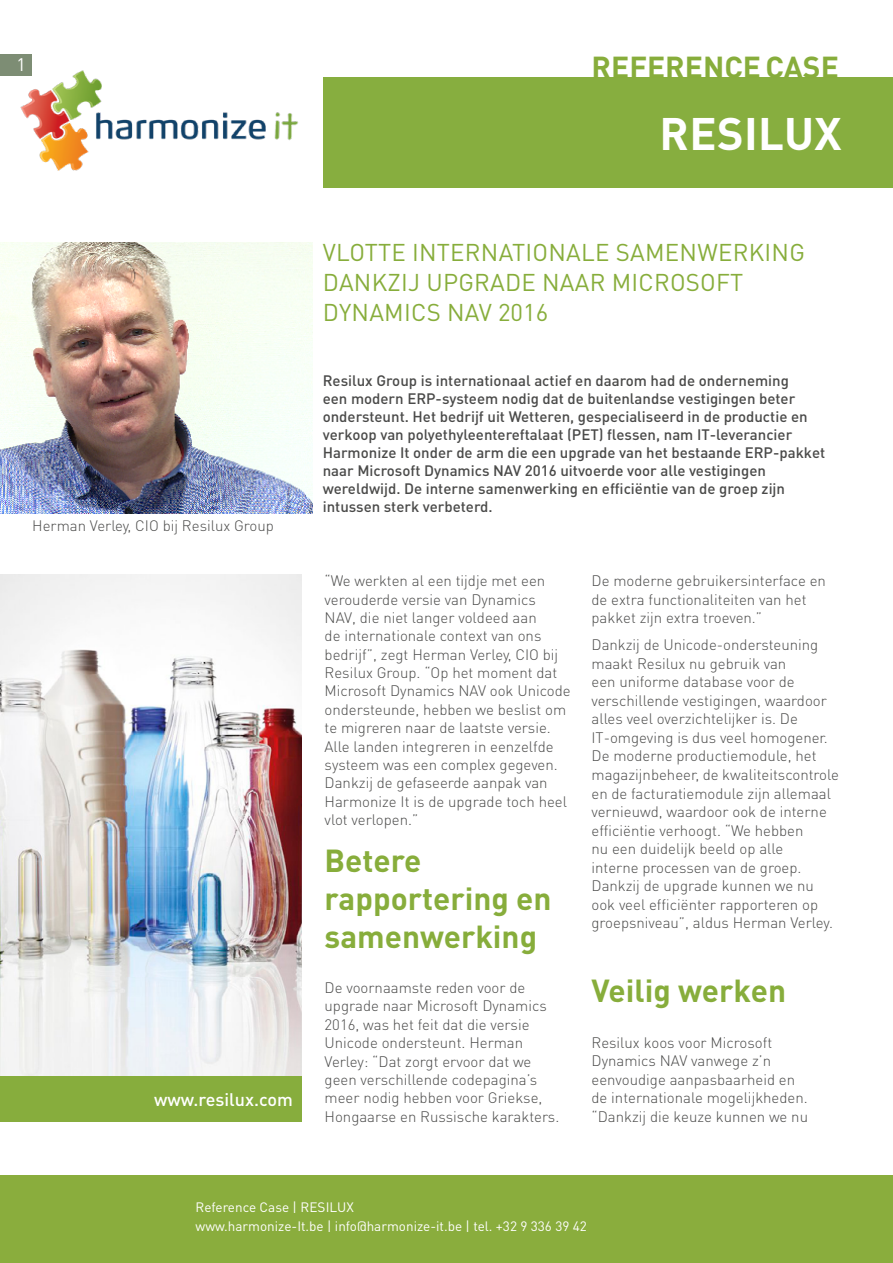
<style>
.page{position:relative;width:893px;height:1263px;background:#fff}
.page>*{position:absolute;margin:0;border:0;box-sizing:border-box;transform-origin:0 0}
.t1{font:700 45px "DIN Pro";letter-spacing:.01em;color:#fff}
.t2{font:700 31.5px/38.1px "DIN Pro";color:#87ad3b}
.t3{font:700 30px "DIN Pro";color:#87ad3b}
.t4{font:24px/30px "DIN Pro";letter-spacing:.01em;color:#87ad3b}
.t5{font:500 18px "DIN Pro";color:#fff}
.t6{font:18px "DIN Pro";color:#fff}
.t7{font:300 15px/18.5px "DIN Pro";color:#4a4a49}
.t8{font:500 15px/18px "DIN Pro";color:#4a4a49}
.t9{font:13.5px/19px "DIN Pro";color:#fff}
</style>
<div class="page">
<div style="left:0;top:1175px;width:893px;height:88px;background:#8aad3d"></div>
<img style="left:20px;top:70px;width:278px;height:101px">
<div style="left:323px;top:77px;width:570px;height:111px;background:#87ae3f"></div>
<div style="left:0;top:54px;width:32px;height:22px;background:#7d8d74"></div>
<img style="left:0;top:575px;width:301px;height:501px">
<div style="left:0;top:1076px;width:301px;height:45px;background:#87ad3d"></div>
<img style="left:0;top:243px;width:312px;height:270px">
<p class="t6" style="left:16px;top:52px;width:11px">1</p>
<h3 class="t3" style="left:592px;top:47px;width:249px">REFERENCE CASE</h3>
<h1 class="t1" style="left:659px;top:103px;width:184px">RESILUX</h1>
<h3 class="t4" style="left:323px;top:236px;width:484px">VLOTTE INTERNATIONALE SAMENWERKING<br>DANKZIJ UPGRADE NAAR MICROSOFT<br>DYNAMICS NAV 2016</h3>
<p class="t7" style="left:32px;top:516px;width:243px">Herman Verley, CIO bij Resilux Group</p>
<p class="t5" style="left:154px;top:1087px;width:140px">www.resilux.com</p>
<p class="t8" style="left:323px;top:371px;width:504px">Resilux Group is internationaal actief en daarom had de onderneming<br>een modern ERP-systeem nodig dat de buitenlandse vestigingen beter ondersteunt. Het bedrijf uit Wetteren, gespecialiseerd in de productie en verkoop van polyethyleentereftalaat (PET) flessen, nam IT-leverancier Harmonize It onder de arm die een upgrade van het bestaande ERP-pakket naar Microsoft Dynamics NAV 2016 uitvoerde voor alle vestigingen wereldwijd. De interne samenwerking en efficiëntie van de groep zijn intussen sterk verbeterd.</p>
<p class="t7" style="left:325px;top:571px;width:248px">“We werkten al een tijdje met een verouderde versie van Dynamics<br>NAV, die niet langer voldeed aan<br>de internationale context van ons bedrijf”, zegt Herman Verley, CIO bij<br>Resilux Group. “Op het moment dat<br>Microsoft Dynamics NAV ook Unicode ondersteunde, hebben we beslist om te migreren naar de laatste versie.<br>Alle landen integreren in eenzelfde systeem was een complex gegeven.<br>Dankzij de gefaseerde aanpak van<br>Harmonize It is de upgrade toch heel vlot verlopen.”</p>
<h2 class="t2" style="left:325px;top:840px;width:228px">Betere rapportering en samenwerking</h2>
<p class="t7" style="left:325px;top:978px;width:236px">De voornaamste reden voor de upgrade naar Microsoft Dynamics<br>2016, was het feit dat die versie<br>Unicode ondersteunt. Herman<br>Verley: “Dat zorgt ervoor dat we geen verschillende codepagina’s meer nodig hebben voor Griekse,<br>Hongaarse en Russische karakters.</p>
<p class="t7" style="left:591px;top:571px;width:236px">De moderne gebruikersinterface en de extra functionaliteiten van het pakket zijn extra troeven.”</p>
<p class="t7" style="left:591px;top:635px;width:249px">Dankzij de Unicode-ondersteuning maakt Resilux nu gebruik van<br>een uniforme database voor de verschillende vestigingen, waardoor alles veel overzichtelijker is. De IT-omgeving is dus veel homogener.<br>De moderne productiemodule, het magazijnbeheer, de kwaliteitscontrole en de facturatiemodule zijn allemaal vernieuwd, waardoor ook de interne efficiëntie verhoogt. “We hebben<br>nu een duidelijk beeld op alle<br>interne processen van de groep.<br>Dankzij de upgrade kunnen we nu ook veel efficiënter rapporteren op groepsniveau”, aldus Herman Verley.</p>
<h2 class="t2" style="left:591px;top:970px;width:196px">Veilig werken</h2>
<p class="t7" style="left:591px;top:1032px;width:218px">Resilux koos voor Microsoft<br>Dynamics NAV vanwege z’n eenvoudige aanpasbaarheid en de internationale mogelijkheden. “Dankzij die keuze kunnen we nu</p>
<p class="t9" style="left:196px;top:1197px;width:393px">Reference Case | RESILUX<br>www.harmonize-It.be | info@harmonize-it.be | tel. +32 9 336 39 42</p>
</div>
